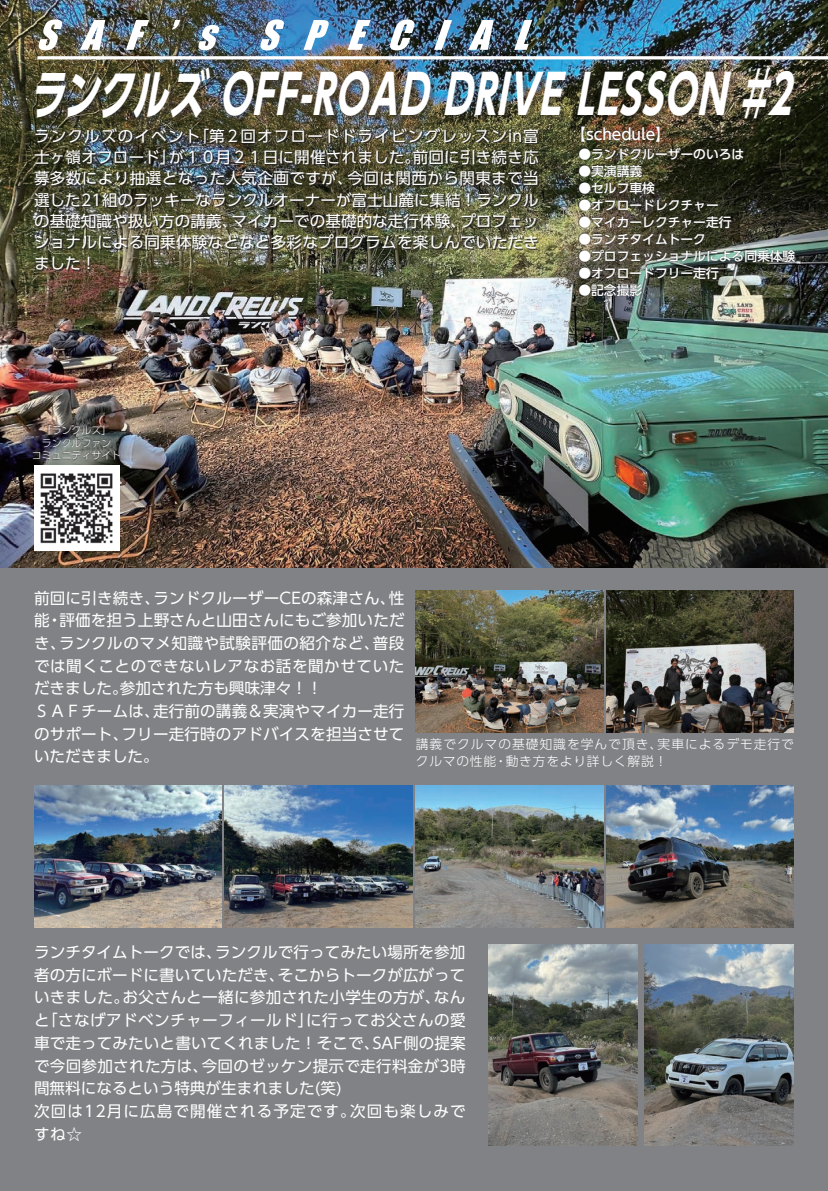
<style>
.page{position:relative;width:828px;height:1191px;background:#808285}
.page>*{position:absolute;margin:0;border:0;box-sizing:border-box;transform-origin:0 0}
.t1{font:italic 700 53.8px "UD Shin Go Pr 6";color:#fff;scale:.65 1}
.t2{font:15.6px/22.6px "UD Shin Go Pr 6";letter-spacing:.01em;color:#fff}
.t3{font:500 15.4px "UD Shin Go Pr 6";color:#fff}
.t4{font:500 12.8px "UD Shin Go Pr 6";color:#fff}
.t5{font:300 12.8px/17px "UD Shin Go Pr 6";letter-spacing:.075em;color:#fff}
.t6{font:300 10px/12.8px "UD Shin Go Pr 6";color:#fff;text-align:center}
</style>
<div class="page">
<img style="left:0;top:0;width:827px;height:567px">
<img style="left:827px;top:0;width:1px;height:567px">
<div style="left:41px;top:71px;width:758px;height:51px;background:#231f20;opacity:.3"></div>
<div style="left:35px;top:129px;width:504px;height:142px;background:#231f20;opacity:.8"></div>
<svg style="left:39px;top:19px;width:23px;height:31px"></svg>
<svg style="left:80px;top:20px;width:25px;height:30px"></svg>
<svg style="left:126px;top:20px;width:23px;height:30px"></svg>
<svg style="left:172px;top:20px;width:8px;height:10px"></svg>
<svg style="left:198px;top:25px;width:21px;height:25px"></svg>
<svg style="left:260px;top:19px;width:24px;height:31px"></svg>
<svg style="left:303px;top:20px;width:26px;height:30px"></svg>
<svg style="left:347px;top:20px;width:24px;height:30px"></svg>
<svg style="left:390px;top:19px;width:24px;height:31px"></svg>
<svg style="left:434px;top:20px;width:18px;height:30px"></svg>
<svg style="left:468px;top:20px;width:25px;height:30px"></svg>
<svg style="left:514px;top:20px;width:18px;height:30px"></svg>
<hr style="left:37px;top:56px;width:791px;height:3px;background:#fff">
<img style="left:34px;top:785px;width:187px;height:142px">
<img style="left:225px;top:785px;width:187px;height:142px">
<img style="left:416px;top:785px;width:187px;height:142px">
<img style="left:416px;top:590px;width:187px;height:142px">
<img style="left:607px;top:785px;width:187px;height:142px">
<img style="left:607px;top:590px;width:187px;height:142px">
<img style="left:644px;top:944px;width:150px;height:201px">
<img style="left:488px;top:944px;width:150px;height:201px">
<div style="left:578px;top:126px;width:218px;height:171px;background:#231f20;opacity:.8"></div>
<div style="left:33px;top:424px;width:88px;height:37px;background:#231f20;opacity:.8"></div>
<img style="left:34px;top:465px;width:85px;height:85px">
<h1 class="t1" style="left:29px;top:50px;width:1196px">ランクルズ OFF-ROAD DRIVE LESSON ＃2</h1>
<p class="t2" style="left:34px;top:125px;width:506px;line-height:21.2px;text-align:justify">ランクルズのイベント「第２回オフロードドライビングレッスンin富士ヶ嶺オフロード」が１０月２１日に開催されました。前回に引き続き応募多数により抽選となった人気企画ですが、今回は関西から関東まで当選した21組のラッキーなランクルオーナーが富士山麓に集結！ランクルの基礎知識や扱い方の講義、マイカーでの基礎的な走行体験、プロフェッショナルによる同乗体験などなど多彩なプログラムを楽しんでいただきました！</p>
<p class="t3" style="left:571px;top:122px;width:101px">【schedule】</p>
<p class="t4" style="left:578px;top:144px;width:167px">●ランドクルーザーのいろは</p>
<p class="t4" style="left:578px;top:161px;width:65px">●実演講義</p>
<p class="t4" style="left:578px;top:178px;width:78px">●セルフ車検</p>
<p class="t4" style="left:578px;top:195px;width:142px">●オフロードレクチャー</p>
<p class="t4" style="left:578px;top:212px;width:155px">●マイカーレクチャー走行</p>
<p class="t4" style="left:578px;top:229px;width:129px">●ランチタイムトーク</p>
<p class="t4" style="left:578px;top:246px;width:218px">●プロフェッショナルによる同乗体験</p>
<p class="t4" style="left:578px;top:263px;width:142px">●オフロードフリー走行</p>
<p class="t4" style="left:578px;top:280px;width:65px">●記念撮影</p>
<p class="t6" style="left:32px;top:423px;width:91px">「ランクルズ」<br>ランクルファン<br>コミュニティサイト</p>
<p class="t2" style="left:34px;top:586px;width:372px">前回に引き続き、ランドクルーザーCEの森津さん、性能・評価を担う上野さんと山田さんにもご参加いただき、ランクルのマメ知識や試験評価の紹介など、普段では聞くことのできないレアなお話を聞かせていただきました。参加された方も興味津々！！<br>ＳＡＦチームは、走行前の講義＆実演やマイカー走行のサポート、フリー走行時のアドバイスを担当させていただきました。</p>
<p class="t5" style="left:416px;top:735px;width:380px">講義でクルマの基礎知識を学んで頂き、実車によるデモ走行でクルマの性能・動き方をより詳しく解説！</p>
<p class="t2" style="left:34px;top:940px;width:433px">ランチタイムトークでは、ランクルで行ってみたい場所を参加者の方にボードに書いていただき、そこからトークが広がっていきました。お父さんと一緒に参加された小学生の方が、なんと「さなげアドベンチャーフィールド」に行ってお父さんの愛車で走ってみたいと書いてくれました！そこで、SAF側の提案で今回参加された方は、今回のゼッケン提示で走行料金が3時間無料になるという特典が生まれました(笑)<br>次回は12月に広島で開催される予定です。次回も楽しみですね☆</p>
</div>
